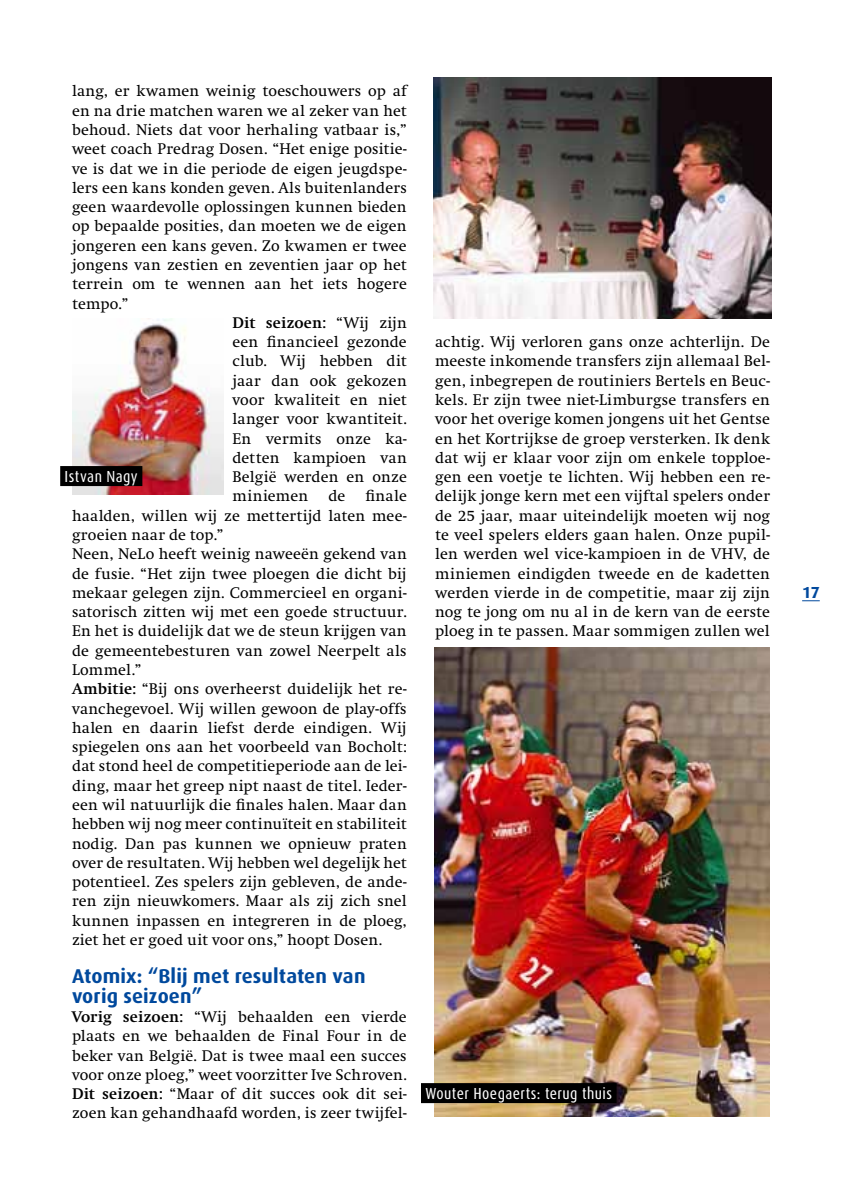
<style>
.page{position:relative;width:842px;height:1191px;background:#fff}
.page>*{position:absolute;margin:0;border:0;box-sizing:border-box;transform-origin:0 0}
.t1{font:700 20px/19.2px "Dax";letter-spacing:.005em;color:#00499d}
.t2{font:16px/19.2px "Swift";letter-spacing:.01em;color:#000;text-align:justify}
.t3{font:16px "Dax Condensed";letter-spacing:.03em;color:#fff}
.t4{font:700 16px "Swift";letter-spacing:.015em;color:#000}
.t5{font:700 16px "Dax";color:#00499d}
.s1{font-weight:400}
.s2{font-weight:700}
</style>
<div class="page">
<svg style="left:802px;top:600px;width:18px;height:1px"></svg>
<img style="left:434px;top:77px;width:337px;height:241px">
<img style="left:72px;top:318px;width:152px;height:176px">
<div style="left:60px;top:466px;width:82px;height:20px;background:#000"></div>
<img style="left:435px;top:648px;width:335px;height:468px">
<div style="left:421px;top:1083px;width:196px;height:20px;background:#000"></div>
<p class="t2" style="left:72px;top:82px;width:336px">lang, er kwamen weinig toeschouwers op af</p>
<p class="t2" style="left:72px;top:101px;width:336px">en na drie matchen waren we al zeker van het</p>
<p class="t2" style="left:72px;top:120px;width:336px">behoud. Niets dat voor herhaling vatbaar is,”</p>
<p class="t2" style="left:72px;top:140px;width:336px">weet coach Predrag Dosen. “Het enige positie-</p>
<p class="t2" style="left:72px;top:159px;width:336px">ve is dat we in die periode de eigen jeugdspe-</p>
<p class="t2" style="left:72px;top:178px;width:336px">lers een kans konden geven. Als buitenlanders</p>
<p class="t2" style="left:72px;top:198px;width:336px">geen waardevolle oplossingen kunnen bieden</p>
<p class="t2" style="left:72px;top:217px;width:336px">op bepaalde posities, dan moeten we de eigen</p>
<p class="t2" style="left:72px;top:236px;width:336px">jongeren een kans geven. Zo kwamen er twee</p>
<p class="t2" style="left:72px;top:255px;width:336px">jongens van zestien en zeventien jaar op het</p>
<p class="t2" style="left:72px;top:275px;width:336px">terrein om te wennen aan het iets hogere</p>
<p class="t2" style="left:72px;top:294px;width:58px">tempo.”</p>
<p class="t4" style="left:232px;top:314px;width:176px">Dit seizoen: <span class="s1">“Wij zijn</span></p>
<p class="t2" style="left:232px;top:333px;width:176px">een financieel gezonde</p>
<p class="t2" style="left:232px;top:352px;width:176px">club. Wij hebben dit</p>
<p class="t2" style="left:232px;top:371px;width:176px">jaar dan ook gekozen</p>
<p class="t2" style="left:232px;top:390px;width:176px">voor kwaliteit en niet</p>
<p class="t2" style="left:232px;top:410px;width:176px">langer voor kwantiteit.</p>
<p class="t2" style="left:232px;top:429px;width:176px">En vermits onze ka-</p>
<p class="t2" style="left:232px;top:448px;width:176px">detten kampioen van</p>
<p class="t2" style="left:232px;top:467px;width:176px">België werden en onze</p>
<p class="t2" style="left:232px;top:487px;width:77px">miniemen</p>
<p class="t2" style="left:328px;top:487px;width:18px">de</p>
<p class="t3" style="left:65px;top:468px;width:75px">Istvan Nagy</p>
<p class="t2" style="left:72px;top:487px;width:336px;text-align:left;text-indent:293px">finale haalden, willen wij ze mettertijd laten mee&shy;groeien naar de top.”<br>Neen, NeLo heeft weinig naweeën gekend van de fusie. “Het zijn twee ploegen die dicht bij mekaar gelegen zijn. Commercieel en organi&shy;satorisch zitten wij met een goede structuur.<br>En het is duidelijk dat we de steun krijgen van de gemeentebesturen van zowel Neerpelt als Lommel.”<br><span class="s2">Ambitie:</span> “Bij ons overheerst duidelijk het re&shy;vanchegevoel. Wij willen gewoon de play-offs halen en daarin liefst derde eindigen. Wij spiegelen ons aan het voorbeeld van Bocholt: dat stond heel de competitieperiode aan de lei&shy;ding, maar het greep nipt naast de titel. Ieder&shy;een wil natuurlijk die finales halen. Maar dan hebben wij nog meer continuïteit en stabiliteit nodig. Dan pas kunnen we opnieuw praten over de resultaten. Wij hebben wel degelijk het potentieel. Zes spelers zijn gebleven, de ande&shy;ren zijn nieuwkomers. Maar als zij zich snel kunnen inpassen en integreren in de ploeg, ziet het er goed uit voor ons,” hoopt Dosen.</p>
<p class="t1" style="left:72px;top:967px;width:295px">Atomix: “Blij met resultaten van vorig seizoen”</p>
<p class="t2" style="left:72px;top:1007px;width:336px"><span class="s2">Vorig seizoen:</span> “Wij behaalden een vierde plaats en we behaalden de Final Four in de beker van België. Dat is twee maal een succes voor onze ploeg,” weet voorzitter Ive Schroven.<br><span class="s2">Dit seizoen:</span> “Maar of dit succes ook dit sei&shy;zoen kan gehandhaafd worden, is zeer twijfel-</p>
<p class="t2" style="left:435px;top:332px;width:336px">achtig. Wij verloren gans onze achterlijn. De meeste inkomende transfers zijn allemaal Bel&shy;gen, inbegrepen de routiniers Bertels en Beuc&shy;kels. Er zijn twee niet-Limburgse transfers en voor het overige komen jongens uit het Gentse en het Kortrijkse de groep versterken. Ik denk dat wij er klaar voor zijn om enkele topploe&shy;gen een voetje te lichten. Wij hebben een re&shy;delijk jonge kern met een vijftal spelers onder de 25 jaar, maar uiteindelijk moeten wij nog te veel spelers elders gaan halen. Onze pupil&shy;len werden wel vice-kampioen in de VHV, de miniemen eindigden tweede en de kadetten werden vierde in de competitie, maar zij zijn nog te jong om nu al in de kern van de eerste ploeg in te passen. Maar sommigen zullen wel</p>
<p class="t3" style="left:425px;top:1084px;width:188px">Wouter Hoegaerts: terug thuis</p>
<p class="t5" style="left:802px;top:583px;width:19px">17</p>
</div>
